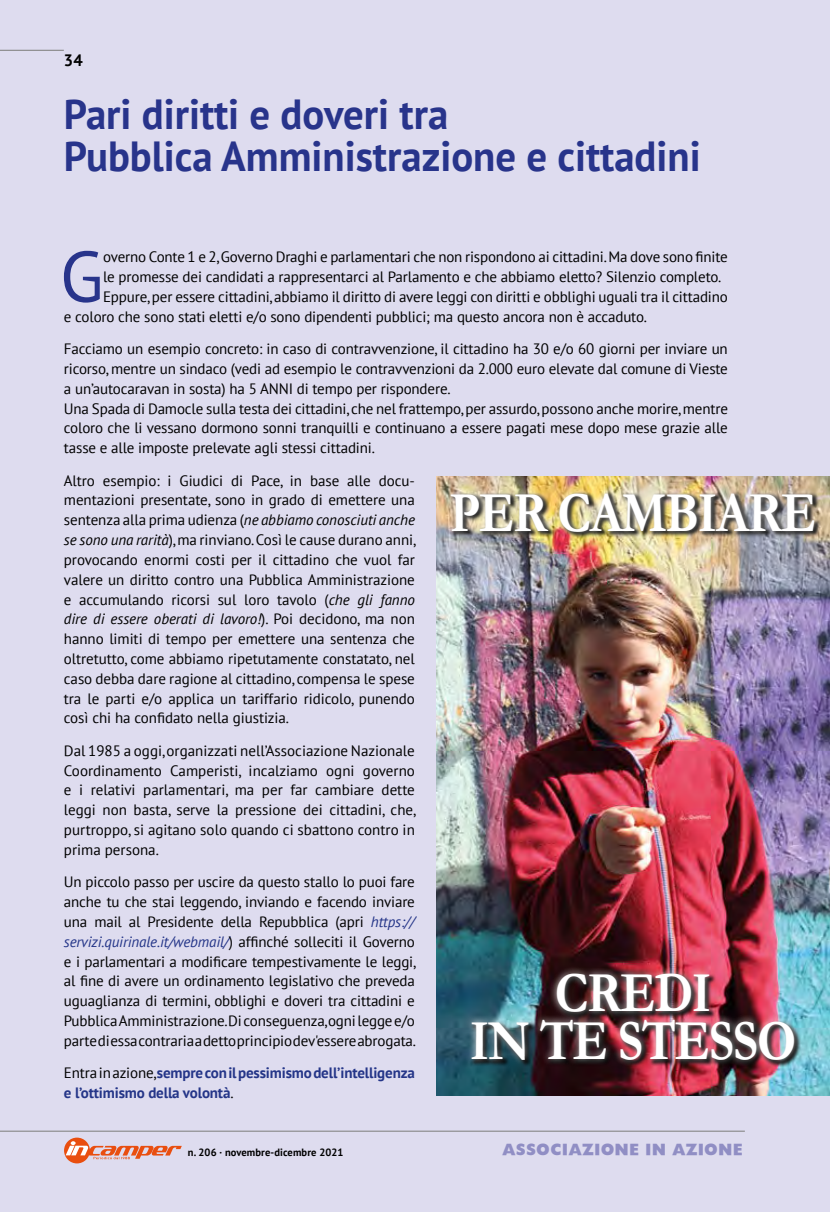
<style>
.page{position:relative;width:830px;height:1212px;background:#fff}
.page>*{position:absolute;margin:0;border:0;box-sizing:border-box;transform-origin:0 0}
.t1{font:71.55px "PT Sans";color:#28348b}
.t2{font:700 57px/48px "Garamond";letter-spacing:-.025em;color:#fff;text-align:center;scale:.87 1}
.t3{font:700 42px/42px "PT Sans";color:#28348b}
.t4{font:700 16.5px "PT Sans";color:#000}
.t5{font:15px/19.8px "PT Sans";letter-spacing:-.01em;color:#000;text-align:justify}
.t6{font:700 15px/19.8px "PT Sans";letter-spacing:-.01em;color:#243588}
.t7{font:15px "Headline NEWS";letter-spacing:.01em;color:#908ec4}
.t8{font:700 10.5px "PT Sans";letter-spacing:.01em;color:#000}
.s1{font-style:italic}
.s2{font-style:italic;color:#243588}
.s3{font-weight:400;color:#000}
</style>
<div class="page">
<hr style="left:829px;top:0;width:1px;height:1212px;background:#dedcef">
<div style="left:0;top:0;width:829px;height:1212px;background:#dedcef"></div>
<img style="left:436px;top:476px;width:393px;height:619px">
<div style="left:444px;top:485px;width:377px;height:582px;background:#fff;opacity:.75"></div>
<hr style="left:0;top:50px;width:64px;height:1px;background:#878787">
<hr style="left:0;top:1130px;width:744px;height:2px;background:#878787">
<svg style="left:64px;top:1137px;width:26px;height:26px"></svg>
<svg style="left:66px;top:1141px;width:116px;height:18px"></svg>
<p class="t4" style="left:64px;top:50px;width:20px">34</p>
<h3 class="t3" style="left:64px;top:93px;width:638px">Pari diritti e doveri tra<br>Pubblica Amministrazione e cittadini</h3>
<h1 class="t1" style="left:60px;top:231px;width:45px">G</h1>
<p class="t5" style="left:103px;top:247px;width:626px">overno Conte 1 e 2, Governo Draghi e parlamentari che non rispondono ai cittadini. Ma dove sono finite</p>
<p class="t5" style="left:103px;top:266px;width:619px">le promesse dei candidati a rappresentarci al Parlamento e che abbiamo eletto? Silenzio completo.</p>
<p class="t5" style="left:103px;top:286px;width:626px">Eppure, per essere cittadini, abbiamo il diritto di avere leggi con diritti e obblighi uguali tra il cittadino</p>
<p class="t5" style="left:64px;top:306px;width:584px">e coloro che sono stati eletti e/o sono dipendenti pubblici; ma questo ancora non è accaduto.</p>
<p class="t5" style="left:64px;top:339px;width:665px;text-align:left">Facciamo un esempio concreto: in caso di contravvenzione, il cittadino ha 30 e/o 60 giorni per inviare un ricorso, mentre un sindaco (vedi ad esempio le contravvenzioni da 2.000 euro elevate dal comune di Vieste a un’autocaravan in sosta) ha 5 ANNI di tempo per rispondere.<br>Una Spada di Damocle sulla testa dei cittadini, che nel frattempo, per assurdo, possono anche morire, mentre coloro che li vessano dormono sonni tranquilli e continuano a essere pagati mese dopo mese grazie alle tasse e alle imposte prelevate agli stessi cittadini.</p>
<p class="t5" style="left:64px;top:470px;width:353px">Altro esempio: i Giudici di Pace, in base alle docu&shy;mentazioni presentate, sono in grado di emettere una sentenza alla prima udienza (<span class="s1">ne abbiamo conosciuti anche se sono una rarità</span>), ma rinviano. Così le cause durano anni, provocando enormi costi per il cittadino che vuol far valere un diritto contro una Pubblica Amministrazione e accumulando ricorsi sul loro tavolo (<span class="s1">che gli fanno dire di essere oberati di lavoro!</span>). Poi decidono, ma non hanno limiti di tempo per emettere una sentenza che oltretutto, come abbiamo ripetutamente constatato, nel caso debba dare ragione al cittadino, compensa le spese tra le parti e/o applica un tariffario ridicolo, punendo così chi ha confidato nella giustizia.</p>
<p class="t5" style="left:64px;top:740px;width:353px">Dal 1985 a oggi, organizzati nell’Associazione Nazionale Coordinamento Camperisti, incalziamo ogni governo e i relativi parlamentari, ma per far cambiare dette leggi non basta, serve la pressione dei cittadini, che, purtroppo, si agitano solo quando ci sbattono contro in prima persona.</p>
<p class="t5" style="left:64px;top:872px;width:353px">Un piccolo passo per uscire da questo stallo lo puoi fare anche tu che stai leggendo, inviando e facendo inviare una mail al Presidente della Repubblica (apri <span class="s2">https:// servizi.quirinale.it/webmail/</span>) affinché solleciti il Governo e i parlamentari a modificare tempestivamente le leggi, al fine di avere un ordinamento legislativo che preveda uguaglianza di termini, obblighi e doveri tra cittadini e Pubblica Amministrazione.Di conseguenza,ogni legge e/o parte di essa contraria a detto principio dev'essere abrogata.</p>
<p class="t6" style="left:64px;top:1063px;width:352px"><span class="s3">Entra in azione,</span>sempre con il pessimismo dell’intelligenza e l’ottimismo della volontà<span class="s3">.</span></p>
<h2 class="t2" style="left:449px;top:488px;width:422px">PER CAMBIARE</h2>
<h2 class="t2" style="left:469px;top:968px;width:376px">CREDI<br>IN TE STESSO</h2>
<p class="t8" style="left:188px;top:1145px;width:157px">n. 206 · novembre-dicembre 2021</p>
<p class="t7" style="left:502px;top:1143px;width:242px">ASSOCIAZIONE IN AZIONE</p>
</div>
